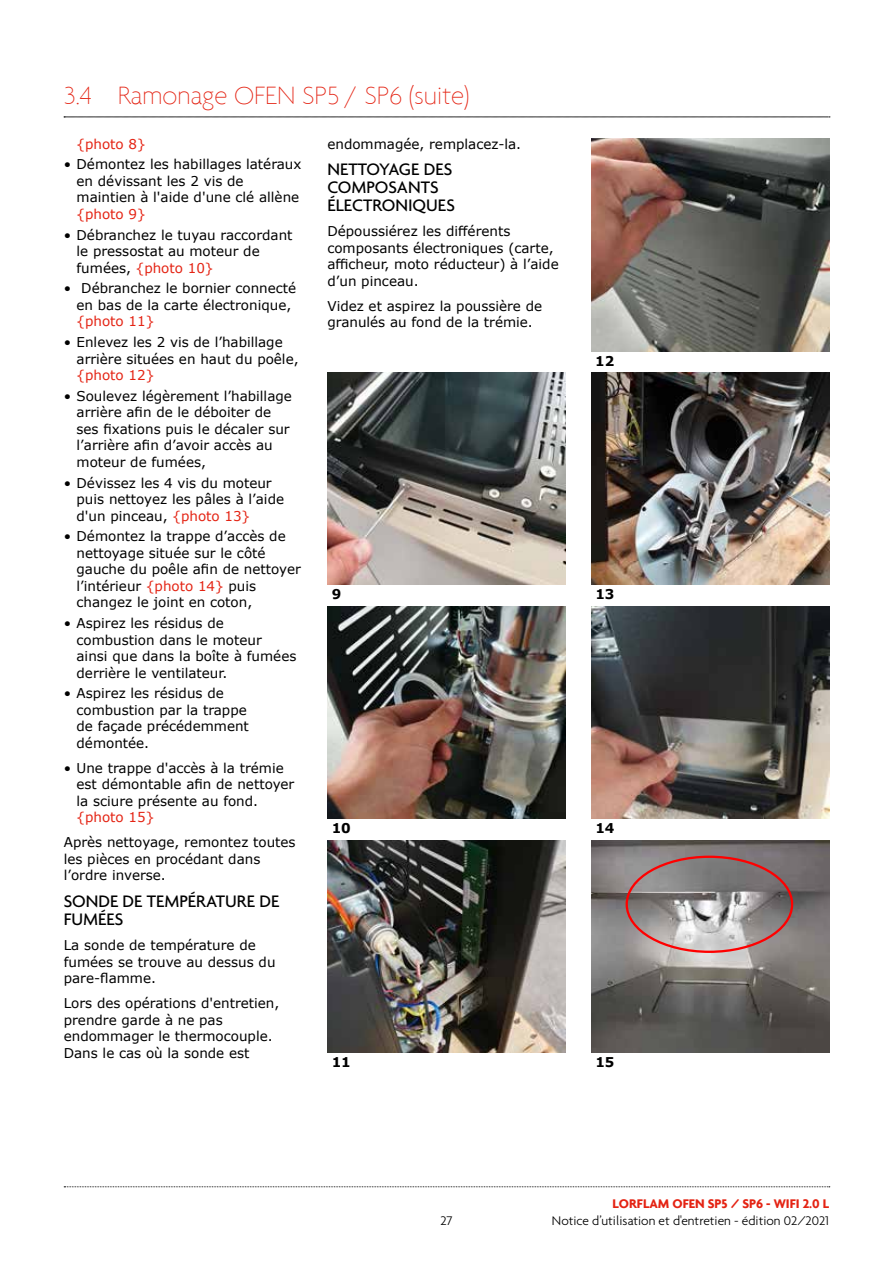
<style>
.page{position:relative;width:893px;height:1263px;background:#fff}
.page>*{position:absolute;margin:0;border:0;box-sizing:border-box;transform-origin:0 0}
.t1{font:100 27px "Agenda";color:#e42313}
.t2{font:500 18px/18px "Agenda";color:#000}
.t3{font:13.5px/16.5px "Verdana";color:#000}
.t4{font:300 13.5px "Agenda";color:#000}
.t5{font:13.5px "Verdana";color:#e42313}
.t6{font:700 13.5px "Agenda";color:#e42313}
.t7{font:700 13.5px "Verdana";color:#000}
.s1{color:#e42313}
</style>
<div class="page">
<img style="left:591px;top:138px;width:238px;height:213px">
<img style="left:327px;top:372px;width:239px;height:213px">
<img style="left:591px;top:372px;width:238px;height:213px">
<img style="left:327px;top:606px;width:239px;height:213px">
<img style="left:591px;top:606px;width:238px;height:213px">
<img style="left:327px;top:840px;width:239px;height:213px">
<img style="left:591px;top:840px;width:238px;height:213px">
<div style="left:626px;top:856px;width:167px;height:97px;border:2px solid #f00;border-radius:50%"></div>
<svg style="left:64px;top:117px;width:766px;height:1px"></svg>
<svg style="left:64px;top:1186px;width:766px;height:1px"></svg>
<h1 class="t1" style="left:64px;top:80px;width:407px">3.4 Ramonage OFEN SP5 / SP6 (suite)</h1>
<p class="t5" style="left:77px;top:134px;width:71px">{photo 8}</p>
<p class="t3" style="left:77px;top:156px;width:226px;text-indent:-13px">• Démontez les habillages latéraux en dévissant les 2 vis de maintien à l'aide d'une clé allène</p>
<p class="t5" style="left:77px;top:205px;width:71px">{photo 9}</p>
<p class="t3" style="left:77px;top:226px;width:218px;text-indent:-13px">• Débranchez le tuyau raccordant le pressostat au moteur de fumées, <span class="s1">{photo 10}</span></p>
<p class="t3" style="left:64px;top:280px;width:234px;text-align:center">• Débranchez le bornier connecté en bas de la carte électronique,</p>
<p class="t5" style="left:77px;top:312px;width:79px">{photo 11}</p>
<p class="t3" style="left:77px;top:334px;width:224px;text-indent:-13px">• Enlevez les 2 vis de l’habillage arrière situées en haut du poêle,</p>
<p class="t5" style="left:77px;top:366px;width:79px">{photo 12}</p>
<p class="t3" style="left:77px;top:388px;width:217px;text-indent:-13px">• Soulevez légèrement l’habillage arrière afin de le déboiter de ses fixations puis le décaler sur l’arrière afin d’avoir accès au moteur de fumées,</p>
<p class="t3" style="left:77px;top:474px;width:209px;text-indent:-13px">• Dévissez les 4 vis du moteur puis nettoyez les pâles à l’aide d'un pinceau, <span class="s1">{photo 13}</span></p>
<p class="t3" style="left:77px;top:528px;width:226px;text-indent:-13px">• Démontez la trappe d’accès de nettoyage située sur le côté gauche du poêle afin de nettoyer l’intérieur <span class="s1">{photo 14}</span> puis changez le joint en coton,</p>
<p class="t3" style="left:77px;top:615px;width:221px;text-indent:-13px">• Aspirez les résidus de combustion dans le moteur<br>ainsi que dans la boîte à fumées derrière le ventilateur.</p>
<p class="t3" style="left:77px;top:685px;width:174px;text-indent:-13px">• Aspirez les résidus de combustion par la trappe de façade précédemment démontée.</p>
<p class="t3" style="left:77px;top:760px;width:219px;text-indent:-13px">• Une trappe d'accès à la trémie est démontable afin de nettoyer la sciure présente au fond.</p>
<p class="t5" style="left:77px;top:808px;width:79px">{photo 15}</p>
<p class="t3" style="left:64px;top:834px;width:233px">Après nettoyage, remontez toutes les pièces en procédant dans l’ordre inverse.</p>
<h2 class="t2" style="left:64px;top:892px;width:217px">SONDE DE TEMPÉRATURE DE<br>FUMÉES</h2>
<p class="t3" style="left:64px;top:937px;width:213px">La sonde de température de fumées se trouve au dessus du pare-flamme.</p>
<p class="t3" style="left:64px;top:995px;width:217px">Lors des opérations d'entretien, prendre garde à ne pas endommager le thermocouple.<br>Dans le cas où la sonde est</p>
<p class="t3" style="left:327px;top:135px;width:195px">endommagée, remplacez-la.</p>
<h2 class="t2" style="left:327px;top:160px;width:129px">NETTOYAGE DES<br>COMPOSANTS<br>ÉLECTRONIQUES</h2>
<p class="t3" style="left:327px;top:223px;width:233px">Dépoussiérez les différents composants électroniques (carte, afficheur, moto réducteur) à l’aide d’un pinceau.</p>
<p class="t3" style="left:327px;top:297px;width:216px">Videz et aspirez la poussière de granulés au fond de la trémie.</p>
<p class="t7" style="left:595px;top:351px;width:21px">12</p>
<p class="t7" style="left:332px;top:585px;width:11px">9</p>
<p class="t7" style="left:595px;top:585px;width:21px">13</p>
<p class="t7" style="left:332px;top:819px;width:21px">10</p>
<p class="t7" style="left:595px;top:819px;width:21px">14</p>
<p class="t7" style="left:332px;top:1053px;width:21px">11</p>
<p class="t7" style="left:595px;top:1053px;width:21px">15</p>
<p class="t4" style="left:440px;top:1212px;width:14px">27</p>
<p class="t6" style="left:612px;top:1196px;width:218px">LORFLAM OFEN SP5 / SP6 - WIFI 2.0 L</p>
<p class="t4" style="left:552px;top:1212px;width:279px">Notice d’utilisation et d'entretien - édition 02/2021</p>
</div>
